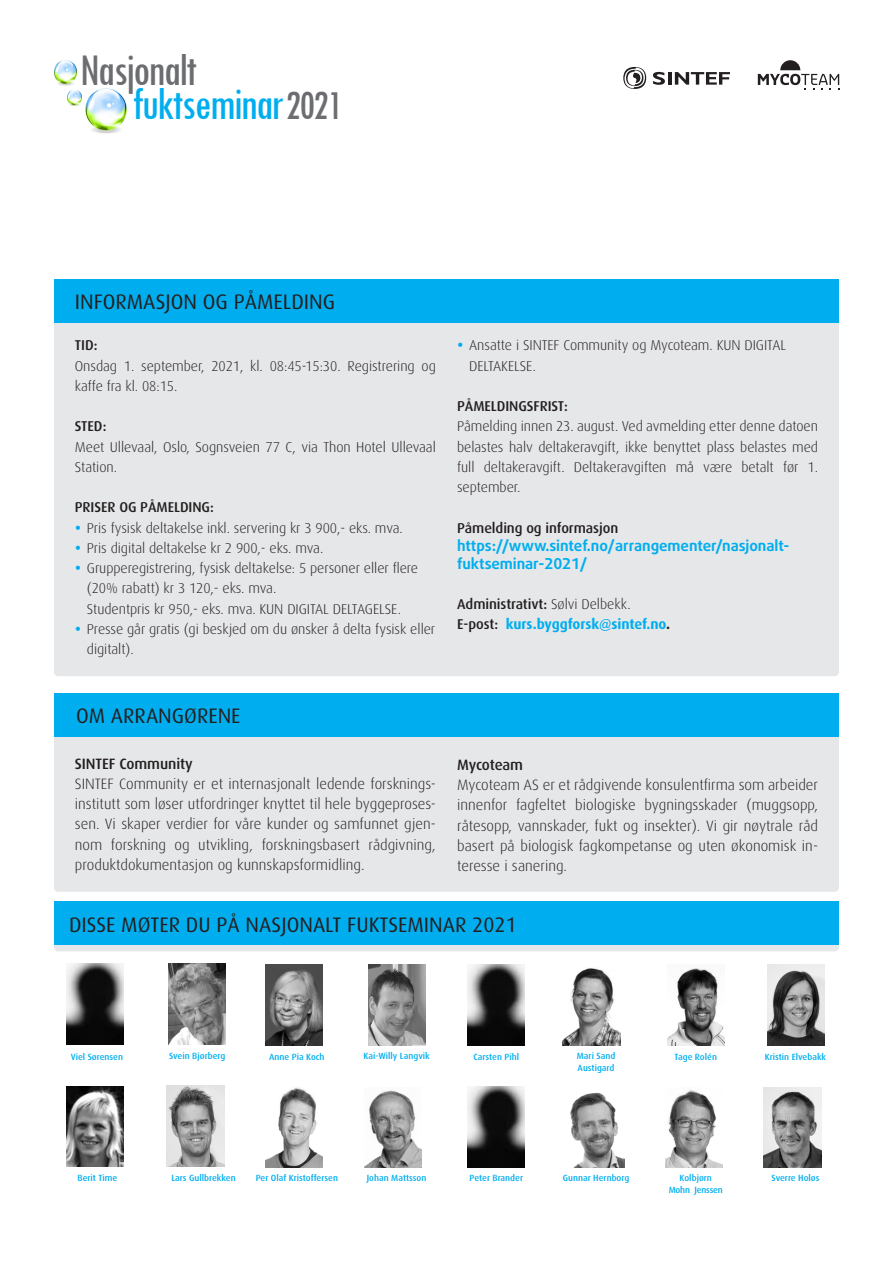
<style>
.page{position:relative;width:893px;height:1263px;background:#fff}
.page>*{position:absolute;margin:0;border:0;box-sizing:border-box;transform-origin:0 0}
.t1{font:condensed 47.25px "Tw Cen";letter-spacing:-.04em;color:#00aeef}
.t2{font:condensed 47.25px "Tw Cen";letter-spacing:-.04em;color:#6c6d70}
.t3{font:21px "Dax";color:#231f20}
.t4{font:300 15px/20.2px "Dax";color:#231f20}
.t5{font:700 15px/18px "Daxline Pro";letter-spacing:-.005em;color:#00aeef}
.t6{font:500 15px "Dax";letter-spacing:-.005em;color:#231f20}
.t7{font:300 14.25px/20.2px "Dax";letter-spacing:-.005em;color:#231f20}
.t8{font:500 14.25px "Dax";letter-spacing:-.005em;color:#231f20}
.t9{font:700 14.25px "Dax";letter-spacing:-.005em;color:#00aeef}
.t10{font:500 9px "Dax";color:#00aeef}
.t11{font:500 9px "Dax";letter-spacing:-.02em;color:#00aeef}
.s1{font-size:42.75px;color:#6c6d70}
.s2{font-weight:300}
.s3{font-weight:500;color:#231f20}
.s4{color:#231f20}
</style>
<div class="page">
<img style="left:85px;top:88px;width:42px;height:46px">
<img style="left:54px;top:60px;width:23px;height:26px">
<img style="left:67px;top:90px;width:15px;height:16px">
<div style="left:54px;top:301px;width:785px;height:375px;background:#e6e7e9;border-radius:4px"></div>
<div style="left:54px;top:279px;width:785px;height:44px;background:#00aeef"></div>
<div style="left:54px;top:940px;width:785px;height:11px;background:#e6e7e9;border-radius:4px"></div>
<img style="left:665px;top:1089px;width:57px;height:79px">
<div style="left:54px;top:901px;width:785px;height:44px;background:#00aeef"></div>
<div style="left:54px;top:713px;width:785px;height:179px;background:#e6e7e9;border-radius:4px"></div>
<div style="left:54px;top:693px;width:785px;height:44px;background:#00aeef"></div>
<svg style="left:623px;top:67px;width:23px;height:22px"></svg>
<svg style="left:653px;top:72px;width:77px;height:13px"></svg>
<svg style="left:758px;top:60px;width:81px;height:30px"></svg>
<img style="left:764px;top:1087px;width:57px;height:81px">
<img style="left:563px;top:968px;width:57px;height:78px">
<img style="left:364px;top:1090px;width:57px;height:77px">
<img style="left:66px;top:963px;width:57px;height:81px">
<img style="left:169px;top:963px;width:57px;height:81px">
<img style="left:266px;top:964px;width:57px;height:81px">
<img style="left:368px;top:964px;width:57px;height:81px">
<img style="left:167px;top:1085px;width:57px;height:81px">
<img style="left:266px;top:1087px;width:57px;height:80px">
<img style="left:66px;top:1086px;width:57px;height:80px">
<img style="left:767px;top:964px;width:57px;height:82px">
<img style="left:468px;top:964px;width:57px;height:81px">
<img style="left:468px;top:1086px;width:57px;height:81px">
<img style="left:667px;top:968px;width:57px;height:77px">
<img style="left:570px;top:1092px;width:55px;height:75px">
<p class="t2" style="left:80px;top:41px;width:118px">Nasjonalt</p>
<p class="t1" style="left:133px;top:76px;width:212px">fuktseminar<span class="s1">2021</span></p>
<p class="t3" style="left:75px;top:289px;width:262px">INFORMASJON OG PÅMELDING</p>
<p class="t8" style="left:75px;top:337px;width:24px">TID:</p>
<p class="t7" style="left:75px;top:356px;width:362px">Onsdag 1. september, 2021, kl. 08:45-15:30. Registrering og kaffe fra kl. 08:15.</p>
<p class="t8" style="left:75px;top:418px;width:33px">STED:</p>
<p class="t7" style="left:75px;top:437px;width:362px">Meet Ullevaal, Oslo, Sognsveien 77 C, via Thon Hotel Ullevaal<br>Station.</p>
<p class="t8" style="left:75px;top:499px;width:140px">PRISER OG PÅMELDING:</p>
<p class="t7" style="left:87px;top:518px;width:317px">Pris fysisk deltakelse inkl. servering kr 3 900,- eks. mva.</p>
<p class="t7" style="left:87px;top:538px;width:238px">Pris digital deltakelse kr 2 900,- eks. mva.</p>
<p class="t7" style="left:87px;top:558px;width:333px">Grupperegistrering, fysisk deltakelse: 5 personer eller flere (20% rabatt) kr 3 120,- eks. mva.<br>Studentpris kr 950,- eks. mva. KUN DIGITAL DELTAGELSE.</p>
<p class="t7" style="left:87px;top:619px;width:350px">Presse går gratis (gi beskjed om du ønsker å delta fysisk eller digitalt).</p>
<p class="t3" style="left:76px;top:704px;width:166px">OM ARRANGØRENE</p>
<p class="t6" style="left:75px;top:755px;width:119px">SINTEF Community</p>
<p class="t4" style="left:75px;top:774px;width:362px">SINTEF Community er et internasjonalt ledende forsknings&shy;institutt som løser utfordringer knyttet til hele byggeproses&shy;sen. Vi skaper verdier for våre kunder og samfunnet gjen&shy;nom forskning og utvikling, forskningsbasert rådgivning, produktdokumentasjon og kunnskapsformidling.</p>
<p class="t7" style="left:469px;top:335px;width:318px">Ansatte i SINTEF Community og Mycoteam. KUN DIGITAL<br>DELTAKELSE.</p>
<p class="t8" style="left:457px;top:398px;width:112px">PÅMELDINGSFRIST:</p>
<p class="t7" style="left:457px;top:416px;width:362px;text-align:justify">Påmelding innen 23. august. Ved avmelding etter denne datoen belastes halv deltakeravgift, ikke benyttet plass belastes med full deltakeravgift. Deltakeravgiften må være betalt før 1. september.</p>
<p class="t8" style="left:457px;top:520px;width:163px">Påmelding og informasjon</p>
<p class="t5" style="left:457px;top:536px;width:334px">https://www.sintef.no/arrangementer/nasjonalt&shy;fuktseminar-2021/</p>
<p class="t8" style="left:457px;top:596px;width:175px">Administrativt: <span class="s2">Sølvi Delbekk.</span></p>
<p class="t9" style="left:457px;top:616px;width:214px"><span class="s3">E-post:</span> kurs.byggforsk@sintef.no<span class="s4">.</span></p>
<p class="t6" style="left:457px;top:756px;width:67px">Mycoteam</p>
<p class="t4" style="left:457px;top:775px;width:362px;text-align:justify">Mycoteam AS er et rådgivende konsulentfirma som arbeider innenfor fagfeltet biologiske bygningsskader (muggsopp, råtesopp, vannskader, fukt og insekter). Vi gir nøytrale råd basert på biologisk fagkompetanse og uten økonomisk in&shy;teresse i sanering.</p>
<p class="t3" style="left:69px;top:912px;width:449px">DISSE MØTER DU PÅ NASJONALT FUKTSEMINAR 2021</p>
<p class="t10" style="left:71px;top:1051px;width:54px">Viel Sørensen</p>
<p class="t10" style="left:169px;top:1050px;width:58px">Svein Bjørberg</p>
<p class="t10" style="left:577px;top:1051px;width:40px">Mari Sand</p>
<p class="t10" style="left:765px;top:1052px;width:63px">Kristin Elvebakk</p>
<p class="t10" style="left:578px;top:1063px;width:38px">Austigard</p>
<p class="t10" style="left:363px;top:1051px;width:68px">Kai-Willy Langvik</p>
<p class="t10" style="left:269px;top:1051px;width:57px">Anne Pia Koch</p>
<p class="t10" style="left:473px;top:1052px;width:47px">Carsten Pihl</p>
<p class="t10" style="left:675px;top:1052px;width:44px">Tage Rolén</p>
<p class="t10" style="left:78px;top:1172px;width:41px">Berit Time</p>
<p class="t10" style="left:171px;top:1172px;width:66px">Lars Gullbrekken</p>
<p class="t10" style="left:256px;top:1172px;width:84px">Per Olaf Kristoffersen</p>
<p class="t10" style="left:367px;top:1172px;width:61px">Johan Mattsson</p>
<p class="t10" style="left:470px;top:1173px;width:55px">Peter Brander</p>
<p class="t10" style="left:563px;top:1173px;width:68px">Gunnar Hernborg</p>
<p class="t10" style="left:680px;top:1173px;width:34px">Kolbjørn</p>
<p class="t11" style="left:669px;top:1185px;width:56px">Mohn Jenssen</p>
<p class="t10" style="left:772px;top:1173px;width:49px">Sverre Holøs</p>
</div>
